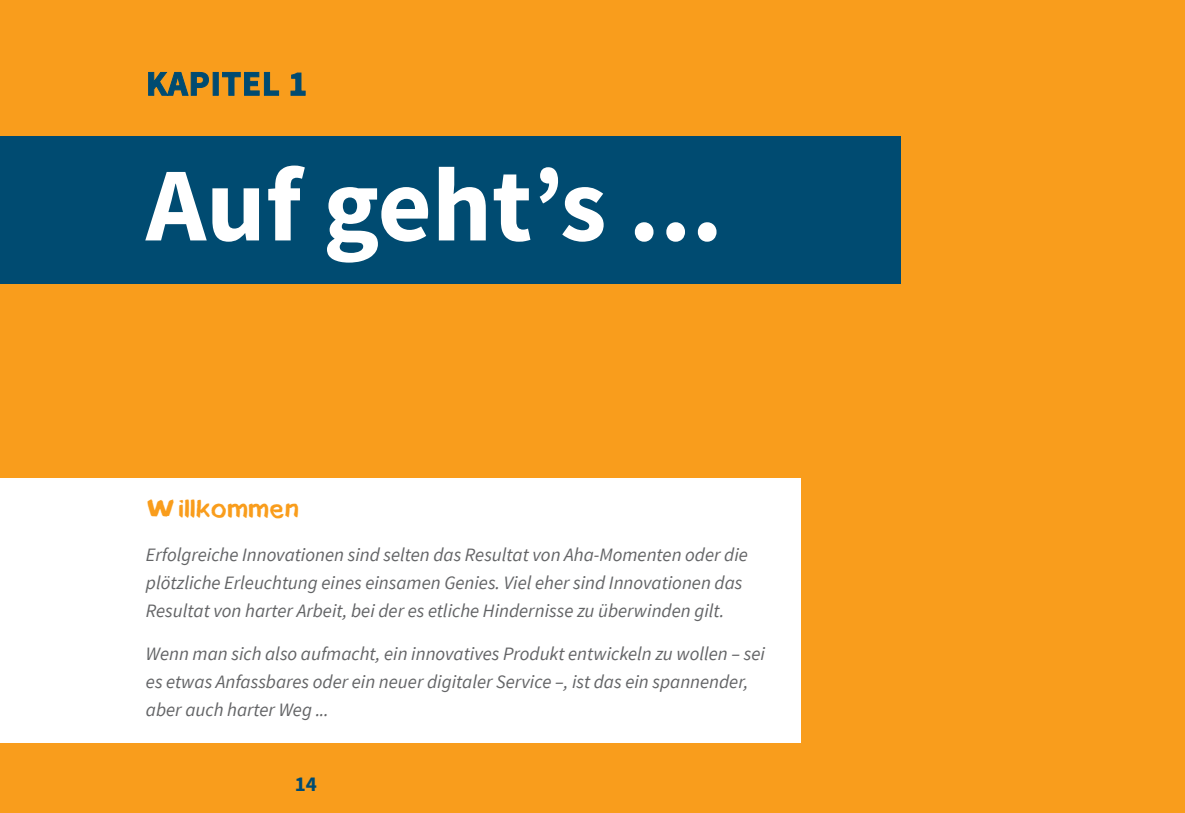
<style>
.page{position:relative;width:1185px;height:813px;background:#f99d1c}
.page>*{position:absolute;margin:0;border:0;box-sizing:border-box;transform-origin:0 0}
.t1{font:700 105px "Source Sans Pro";color:#fff}
.t2{font:31.5px "Soul Marker Handwriting Font";color:#f99d1c}
.t3{font:700 21px "Source Sans Pro";color:#004b71}
.t4{font:italic 18.9px/28px "Source Sans Pro";color:#636466}
</style>
<div class="page">
<div style="left:0;top:478px;width:801px;height:264px;background:#fff"></div>
<div style="left:0;top:137px;width:900px;height:147px;background:#004b71"></div>
<svg style="left:148px;top:72px;width:157px;height:23px"></svg>
<h1 class="t1" style="left:146px;top:137px;width:578px">Auf geht’s ...</h1>
<h2 class="t2" style="left:146px;top:497px;width:154px">Willkommen</h2>
<p class="t4" style="left:146px;top:540px;width:603px">Erfolgreiche Innovationen sind selten das Resultat von Aha-Momenten oder die plötzliche Erleuchtung eines einsamen Genies. Viel eher sind Innovationen das<br>Resultat von harter Arbeit, bei der es etliche Hindernisse zu überwinden gilt.</p>
<p class="t4" style="left:146px;top:639px;width:620px">Wenn man sich also aufmacht, ein innovatives Produkt entwickeln zu wollen – sei es etwas Anfassbares oder ein neuer digitaler Service –, ist das ein spannender, aber auch harter Weg ...</p>
<p class="t3" style="left:295px;top:770px;width:24px">14</p>
</div>
